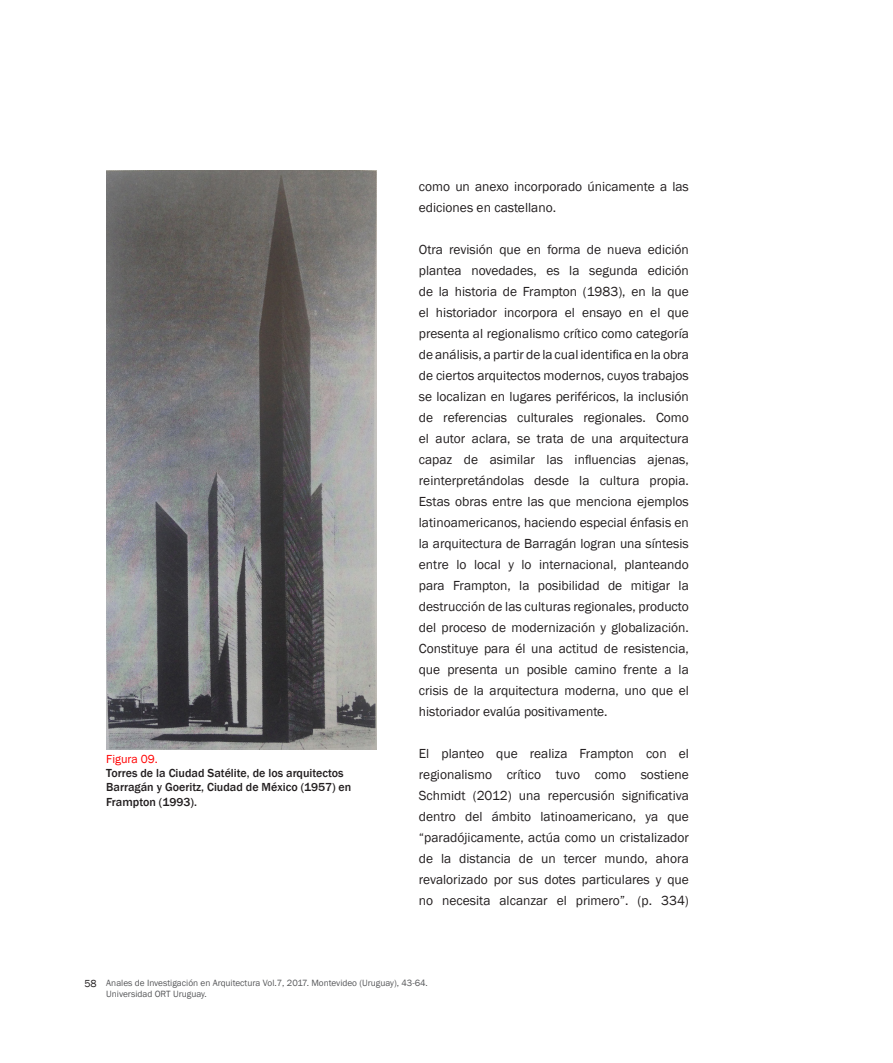
<style>
.page{position:relative;width:893px;height:1063px;background:#fff}
.page>*{position:absolute;margin:0;border:0;box-sizing:border-box;transform-origin:0 0}
.textos{font:13.5px/21px "Franklin Gothic";color:#231f20;text-align:justify}
.t1{font:500 12px/14.4px "Franklin Gothic";color:#231f20}
.t2{font:12px "Franklin Gothic";color:#f00}
.t3{font:9.3px/11.1px "Franklin Gothic";color:#57585a}
.s1{font-size:10.5px;color:#231f20}
</style>
<div class="page">
<img style="left:106px;top:170px;width:270px;height:579px">
<p class="t2" style="left:106px;top:751px;width:53px">Figura 09.</p>
<p class="t1" style="left:106px;top:766px;width:247px">Torres de la Ciudad Satélite, de los arquitectos<br>Barragán y Goeritz, Ciudad de México (1957) en<br>Frampton (1993).</p>
<p class="textos" style="left:419px;top:176px;width:272px">como un anexo incorporado únicamente a las ediciones en castellano.</p>
<p class="textos" style="left:419px;top:239px;width:272px">Otra revisión que en forma de nueva edición plantea novedades, es la segunda edición de la historia de Frampton (1983), en la que el historiador incorpora el ensayo en el que presenta al regionalismo crítico como categoría de análisis, a partir de la cual identifica en la obra de ciertos arquitectos modernos, cuyos trabajos se localizan en lugares periféricos, la inclusión de referencias culturales regionales. Como el autor aclara, se trata de una arquitectura capaz de asimilar las influencias ajenas, reinterpretándolas desde la cultura propia.<br>Estas obras entre las que menciona ejemplos latinoamericanos, haciendo especial énfasis en la arquitectura de Barragán logran una síntesis entre lo local y lo internacional, planteando para Frampton, la posibilidad de mitigar la destrucción de las culturas regionales, producto del proceso de modernización y globalización.<br>Constituye para él una actitud de resistencia, que presenta un posible camino frente a la crisis de la arquitectura moderna, uno que el historiador evalúa positivamente.</p>
<p class="textos" style="left:419px;top:743px;width:272px">El planteo que realiza Frampton con el regionalismo crítico tuvo como sostiene Schmidt (2012) una repercusión significativa dentro del ámbito latinoamericano, ya que “paradójicamente, actúa como un cristalizador de la distancia de un tercer mundo, ahora revalorizado por sus dotes particulares y que no necesita alcanzar el primero”. (p. 334)</p>
<p class="t3" style="left:106px;top:978px;width:323px;text-indent:-22px"><span class="s1">58</span> Anales de Investigación en Arquitectura Vol.7, 2017. Montevideo (Uruguay), 43-64.<br>Universidad ORT Uruguay.</p>
</div>
